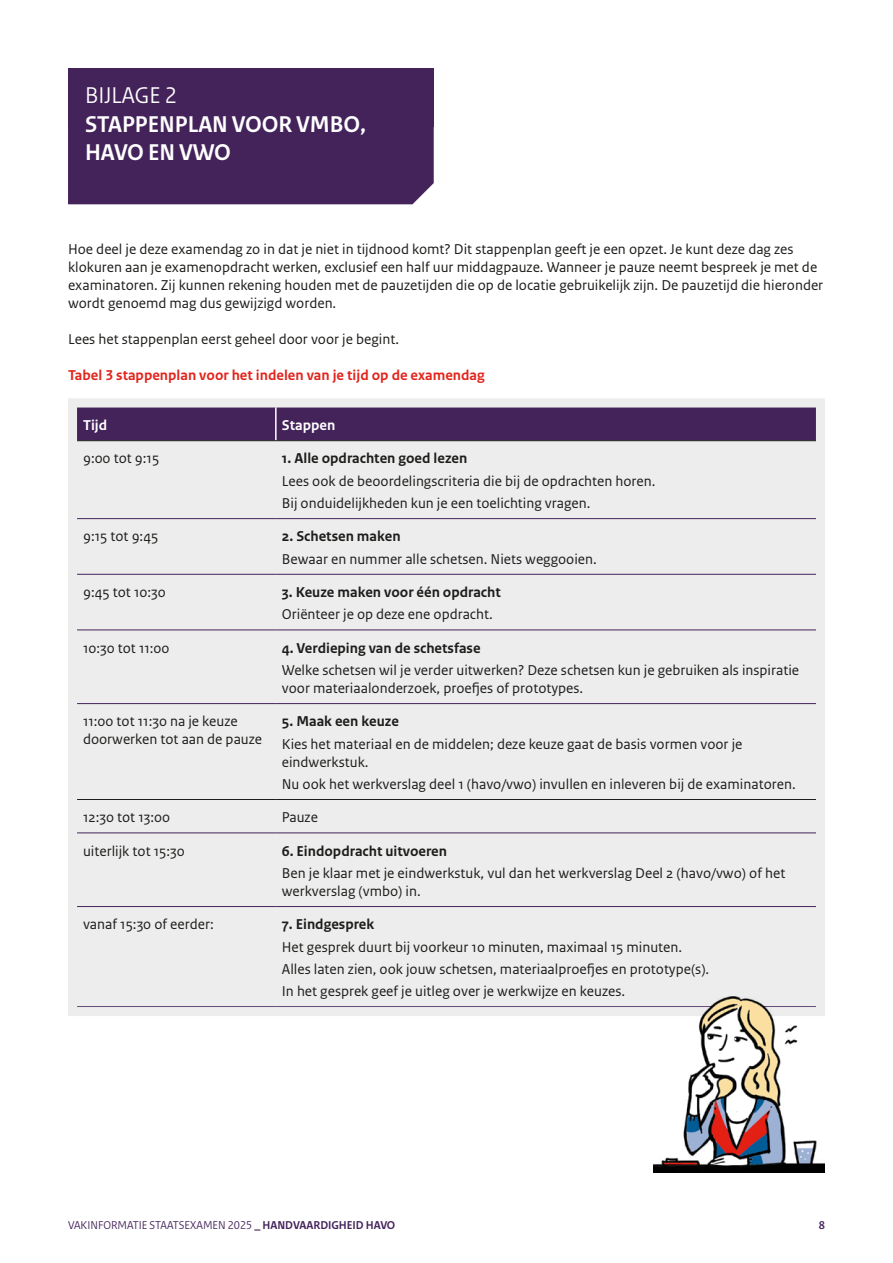
<style>
.page{position:relative;width:893px;height:1263px;background:#fff}
.page>*{position:absolute;margin:0;border:0;box-sizing:border-box;transform-origin:0 0}
.H3_bijlagekop-1b{font:700 24px/28.5px "Rijksoverheid Sans Heading";color:#fff}
.H2_bijlagekop-1a{font:24px "Rijksoverheid Sans Heading";color:#fff}
.Tabel_bodytekst{font:15px/18px "Rijksoverheid Sans Text";color:#1d1d1b}
.P_plat{font:15px/18px "Rijksoverheid Sans Text";color:#1d1d1b}
.Tabel_bodytekst-2{font:700 15px "Rijksoverheid Sans Text";color:#1d1d1b}
.P_Tabelverwijzing{font:700 15px "Rijksoverheid Sans Text";color:#e2251c}
.P_bodytekst{font:700 15px "Rijksoverheid Sans Text";color:#fff}
.t1{font:12px "Rijksoverheid Sans Heading";color:#44235b}
.t2{font:700 12px "Rijksoverheid Sans Heading";color:#44235b}
.s1{font-weight:700}
</style>
<div class="page">
<div style="left:68px;top:68px;width:366px;height:58px;background:#44235b"></div>
<div style="left:68px;top:126px;width:366px;height:78px;background:#44235b"></div>
<svg style="left:68px;top:398px;width:757px;height:618px;background:#e1dfe3"></svg>
<img style="left:654px;top:996px;width:171px;height:176px">
<h2 class="H2_bijlagekop-1a" style="left:85px;top:81px;width:93px">BIJLAGE 2</h2>
<h3 class="H3_bijlagekop-1b" style="left:85px;top:110px;width:282px">STAPPENPLAN VOOR VMBO,<br>HAVO EN VWO</h3>
<p class="P_plat" style="left:68px;top:241px;width:757px">Hoe deel je deze examendag zo in dat je niet in tijdnood komt? Dit stappenplan geeft je een opzet. Je kunt deze dag zes klokuren aan je examenopdracht werken, exclusief een half uur middagpauze. Wanneer je pauze neemt bespreek je met de examinatoren. Zij kunnen rekening houden met de pauzetijden die op de locatie gebruikelijk zijn. De pauzetijd die hieronder wordt genoemd mag dus gewijzigd worden.</p>
<p class="P_plat" style="left:68px;top:331px;width:333px">Lees het stappenplan eerst geheel door voor je begint.</p>
<p class="P_Tabelverwijzing" style="left:68px;top:367px;width:418px">Tabel 3 stappenplan voor het indelen van je tijd op de examendag</p>
<p class="P_bodytekst" style="left:83px;top:417px;width:26px">Tijd</p>
<p class="P_bodytekst" style="left:282px;top:417px;width:55px">Stappen</p>
<p class="Tabel_bodytekst" style="left:83px;top:450px;width:78px">9:00 tot 9:15</p>
<p class="Tabel_bodytekst-2" style="left:282px;top:450px;width:187px">1. Alle opdrachten goed lezen</p>
<p class="Tabel_bodytekst" style="left:282px;top:472px;width:375px">Lees ook de beoordelingscriteria die bij de opdrachten horen.</p>
<p class="Tabel_bodytekst" style="left:282px;top:494px;width:310px">Bij onduidelijkheden kun je een toelichting vragen.</p>
<p class="Tabel_bodytekst" style="left:83px;top:528px;width:77px">9:15 tot 9:45</p>
<p class="Tabel_bodytekst-2" style="left:282px;top:528px;width:120px">2. Schetsen maken</p>
<p class="Tabel_bodytekst" style="left:282px;top:550px;width:317px">Bewaar en nummer alle schetsen. Niets weggooien.</p>
<p class="Tabel_bodytekst" style="left:83px;top:583px;width:84px">9:45 tot 10:30</p>
<p class="Tabel_bodytekst-2" style="left:282px;top:584px;width:220px">3. Keuze maken voor één opdracht</p>
<p class="Tabel_bodytekst" style="left:282px;top:606px;width:212px">Oriënteer je op deze ene opdracht.</p>
<p class="Tabel_bodytekst" style="left:83px;top:639px;width:88px">10:30 tot 11:00</p>
<p class="Tabel_bodytekst-2" style="left:282px;top:639px;width:200px">4. Verdieping van de schetsfase</p>
<p class="Tabel_bodytekst" style="left:282px;top:661px;width:519px">Welke schetsen wil je verder uitwerken? Deze schetsen kun je gebruiken als inspiratie voor materiaalonderzoek, proefjes of prototypes.</p>
<p class="Tabel_bodytekst" style="left:83px;top:713px;width:181px">11:00 tot 11:30 na je keuze doorwerken tot aan de pauze</p>
<p class="Tabel_bodytekst-2" style="left:282px;top:713px;width:119px">5. Maak een keuze</p>
<p class="Tabel_bodytekst" style="left:282px;top:735px;width:462px">Kies het materiaal en de middelen; deze keuze gaat de basis vormen voor je eindwerkstuk.</p>
<p class="Tabel_bodytekst" style="left:282px;top:775px;width:515px">Nu ook het werkverslag deel 1 (havo/vwo) invullen en inleveren bij de examinatoren.</p>
<p class="Tabel_bodytekst" style="left:83px;top:809px;width:89px">12:30 tot 13:00</p>
<p class="Tabel_bodytekst" style="left:282px;top:809px;width:38px">Pauze</p>
<p class="Tabel_bodytekst" style="left:83px;top:842px;width:103px">uiterlijk tot 15:30</p>
<p class="Tabel_bodytekst-2" style="left:282px;top:842px;width:167px">6. Eindopdracht uitvoeren</p>
<p class="Tabel_bodytekst" style="left:282px;top:864px;width:505px">Ben je klaar met je eindwerkstuk, vul dan het werkverslag Deel 2 (havo/vwo) of het werkverslag (vmbo) in.</p>
<p class="Tabel_bodytekst" style="left:83px;top:916px;width:132px">vanaf 15:30 of eerder:</p>
<p class="Tabel_bodytekst-2" style="left:282px;top:916px;width:94px">7. Eindgesprek</p>
<p class="Tabel_bodytekst" style="left:282px;top:938px;width:402px">Het gesprek duurt bij voorkeur 10 minuten, maximaal 15 minuten.</p>
<p class="Tabel_bodytekst" style="left:282px;top:960px;width:429px">Alles laten zien, ook jouw schetsen, materiaalproefjes en prototype(s).</p>
<p class="Tabel_bodytekst" style="left:282px;top:982px;width:345px">In het gesprek geef je uitleg over je werkwijze en keuzes.</p>
<p class="t1" style="left:68px;top:1218px;width:329px">VAKINFORMATIE STAATSEXAMEN 2025 <span class="s1">_ HANDVAARDIGHEID HAVO</span></p>
<p class="t2" style="left:819px;top:1219px;width:8px">8</p>
</div>
